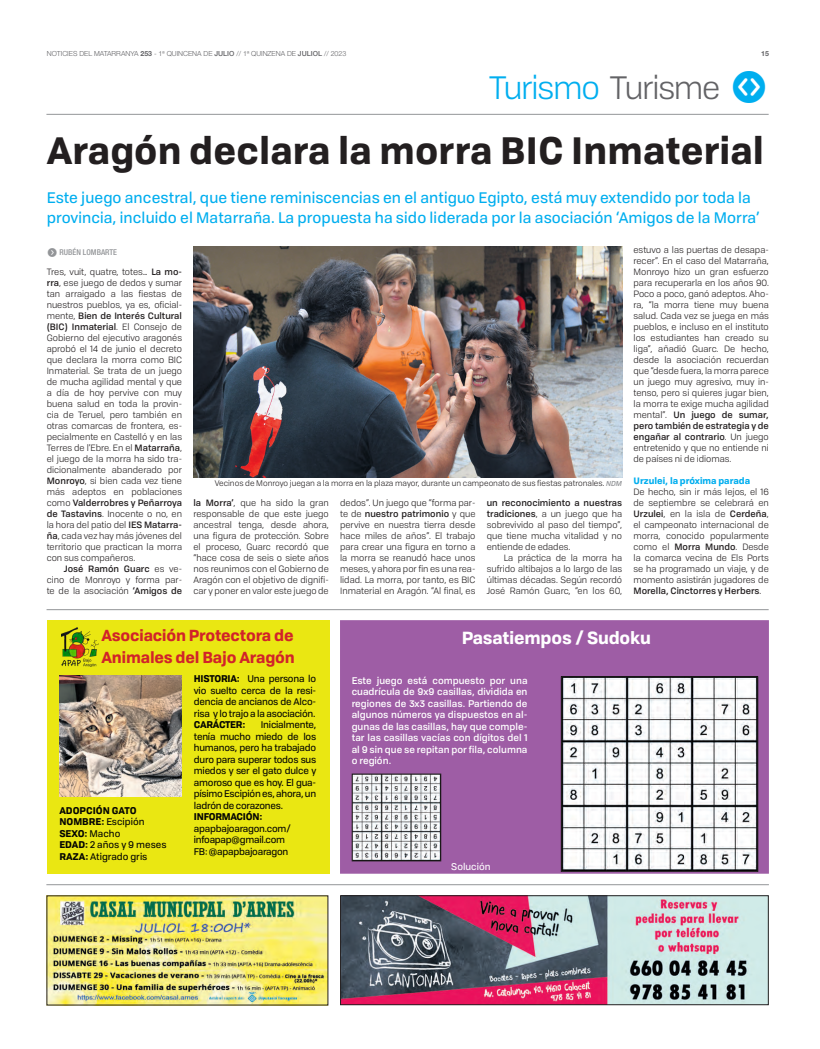
<style>
.page{position:relative;width:820px;height:1049px;background:#fff}
.page>*{position:absolute;margin:0;border:0;box-sizing:border-box;transform-origin:0 0}
.t1{font:700 37px "Tofino Personal";letter-spacing:.005em;color:#231f20}
.t2{font:32px "Tofino Personal";letter-spacing:-.04em;color:#00aeef}
.t3{font:700 17px "Tofino Personal";letter-spacing:-.01em;color:#fff}
.t4{font:700 15.5px "Tofino Personal";letter-spacing:-.01em;color:#d1232a}
.t5{font:15px/20px "Tofino Personal";letter-spacing:.005em;color:#00aeef}
.t6{font:11px "Butto Bon Cir Neg";color:#939598}
.t7{font:9.5px/11.5px "Tofino Personal";letter-spacing:-.025em;color:#040503;text-align:justify}
.t8{font:500 9.5px/11.5px "Tofino Personal";color:#fff;text-align:justify}
.t9{font:9.5px "Tofino Personal";color:#040503}
.t10{font:700 9.5px "Tofino Personal";letter-spacing:-.025em;color:#040503}
.t11{font:700 9.5px "Tofino Personal";color:#040503}
.t12{font:9.5px "Tofino Personal";color:#fff}
.t13{font:9px/11px "Tofino Personal";color:#231f20;text-align:justify}
.t14{font:700 9px "Tofino Personal";color:#00aeef}
.t15{font:8px "Tofino Personal";color:#231f20}
.t16{font:500 condensed 8px "Helvetica Neue LT Pro";color:#939598}
.t17{font:300 7px "Helvetica Neue LT Pro";color:#636366}
.t18{font:700 7px "Helvetica Neue LT Pro";color:#636366}
.s1{font-weight:700}
.s2{font-weight:500}
.s3{color:#636366}
.s4{font-weight:500;font-style:italic;font-size:7px;color:#939598}
.s5{font-weight:400}
</style>
<div class="page">
<hr style="left:46px;top:884px;width:722px;height:1px;background:#939598">
<img style="left:342px;top:897px;width:424px;height:106px">
<div style="left:340px;top:895px;width:428px;height:110px;border:1px solid #231f20"></div>
<hr style="left:47px;top:609px;width:721px;height:1px;background:#939598">
<div style="left:47px;top:620px;width:282px;height:253px;background:#eae712"></div>
<img style="left:62px;top:627px;width:37px;height:40px">
<div style="left:340px;top:620px;width:428px;height:254px;background:#9e5da5;border:2px solid #9e5da5"></div>
<img style="left:562px;top:678px;width:194px;height:192px">
<div style="left:560px;top:676px;width:198px;height:196px;border:1px solid #231f20"></div>
<img style="left:353px;top:775px;width:86px;height:84px">
<div style="left:351px;top:773px;width:90px;height:88px;border:1px solid #231f20"></div>
<img style="left:59px;top:675px;width:123px;height:121px">
<hr style="left:46px;top:114px;width:722px;height:1px;background:#939598">
<img style="left:48px;top:897px;width:278px;height:106px">
<img style="left:193px;top:246px;width:429px;height:231px">
<p class="t17" style="left:47px;top:49px;width:301px">NOTICIES DEL MATARRANYA <span class="s1">253</span> - 1ª QUINCENA DE <span class="s2">JULIO</span> // 1ª QUINZENA DE <span class="s2">JULIOL</span> // 2023</p>
<p class="t18" style="left:760px;top:49px;width:9px">15</p>
<p class="t2" style="left:489px;top:64px;width:233px">Turismo <span class="s3">Turisme</span></p>
<p class="t1" style="left:47px;top:120px;width:718px">Aragón declara la morra BIC Inmaterial</p>
<p class="t5" style="left:47px;top:186px;width:714px">Este juego ancestral, que tiene reminiscencias en el antiguo Egipto, está muy extendido por toda la provincia, incluido el Matarraña. La propuesta ha sido liderada por la asociación ‘Amigos de la Morra’</p>
<p class="t6" style="left:47px;top:247px;width:12px">f</p>
<p class="t16" style="left:60px;top:247px;width:59px">RUBÉN LOMBARTE</p>
<p class="t13" style="left:47px;top:265px;width:137px">Tres, vuit, quatre, totes… <span class="s2">La mo&shy;rra</span>, ese juego de dedos y sumar tan arraigado a las fiestas de nuestros pueblos, ya es, oficial&shy;mente, <span class="s2">Bien de Interés Cultural (BIC) Inmaterial</span>. El Consejo de Gobierno del ejecutivo aragonés aprobó el 14 de junio el decreto que declara la morra como BIC Inmaterial. Se trata de un juego de mucha agilidad mental y que a día de hoy pervive con muy buena salud en toda la provin&shy;cia de Teruel, pero también en otras comarcas de frontera, es&shy;pecialmente en Castelló y en las Terres de l’Ebre. En el <span class="s2">Matarraña</span>, el juego de la morra ha sido tra&shy;dicionalmente abanderado por <span class="s2">Monroyo</span>, si bien cada vez tiene más adeptos en poblaciones como <span class="s2">Valderrobres y Peñarroya de Tastavins</span>. Inocente o no, en la hora del patio del <span class="s2">IES Matarra&shy;ña</span>, cada vez hay más jóvenes del territorio que practican la morra con sus compañeros.</p>
<p class="t13" style="left:47px;top:562px;width:137px;text-indent:17px"><span class="s2">José Ramón Guarc</span> es ve&shy;cino de Monroyo y forma par&shy;te de la asociación <span class="s2">‘Amigos de</span></p>
<p class="t15" style="left:214px;top:477px;width:409px">Vecinos de Monroyo juegan a la morra en la plaza mayor, durante un campeonato de sus fiestas patronales. <span class="s4">NDM</span></p>
<p class="t13" style="left:193px;top:496px;width:137px"><span class="s2">la Morra’</span>, que ha sido la gran responsable de que este juego ancestral tenga, desde ahora, una figura de protección. Sobre el proceso, Guarc recordó que “hace cosa de seis o siete años nos reunimos con el Gobierno de Aragón con el objetivo de dignifi&shy;car y poner en valor este juego de</p>
<p class="t13" style="left:340px;top:496px;width:137px">dedos”. Un juego que “forma par&shy;te de <span class="s2">nuestro patrimonio</span> y que pervive en nuestra tierra desde hace miles de años”. El trabajo para crear una figura en torno a la morra se reanudó hace unos meses, y ahora por fin es una rea&shy;lidad. La morra, por tanto, es BIC Inmaterial en Aragón. “Al final, es</p>
<p class="t13" style="left:486px;top:496px;width:137px"><span class="s2">un reconocimiento a nuestras tradiciones</span>, a un juego que ha sobrevivido al paso del tiempo”, que tiene mucha vitalidad y no entiende de edades.</p>
<p class="t13" style="left:486px;top:551px;width:137px;text-indent:17px">La práctica de la morra ha sufrido altibajos a lo largo de las últimas décadas. Según recordó José Ramón Guarc, “en los 60,</p>
<p class="t13" style="left:633px;top:243px;width:137px">estuvo a las puertas de desapa&shy;recer”. En el caso del Matarraña, Monroyo hizo un gran esfuerzo para recuperarla en los años 90.<br>Poco a poco, ganó adeptos. Aho&shy;ra, “la morra tiene muy buena salud. Cada vez se juega en más pueblos, e incluso en el instituto los estudiantes han creado su liga”, añadió Guarc. De hecho, desde la asociación recuerdan que “desde fuera, la morra parece un juego muy agresivo, muy in&shy;tenso, pero si quieres jugar bien, la morra te exige mucha agilidad mental”. <span class="s2">Un juego de sumar, pero también de estrategia y de engañar al contrario</span>. Un juego entretenido y que no entiende ni de países ni de idiomas.</p>
<p class="t14" style="left:633px;top:473px;width:118px">Urzulei, la próxima parada</p>
<p class="t13" style="left:633px;top:485px;width:137px">De hecho, sin ir más lejos, el 16 de septiembre se celebrará en <span class="s2">Urzulei</span>, en la isla de <span class="s2">Cerdeña</span>, el campeonato internacional de morra, conocido popularmente como el <span class="s2">Morra Mundo</span>. Desde la comarca vecina de Els Ports se ha programado un viaje, y de momento asistirán jugadores de <span class="s2">Morella, Cinctorres y Herbers</span>.</p>
<p class="t4" style="left:101px;top:623px;width:194px">Asociación Protectora de</p>
<p class="t4" style="left:101px;top:645px;width:195px">Animales del Bajo Aragón</p>
<p class="t11" style="left:59px;top:802px;width:79px">ADOPCIÓN GATO</p>
<p class="t9" style="left:59px;top:815px;width:87px"><span class="s1">NOMBRE:</span> Escipión</p>
<p class="t10" style="left:59px;top:825px;width:63px">SEXO: <span class="s5">Macho</span></p>
<p class="t9" style="left:59px;top:838px;width:109px"><span class="s1">EDAD:</span> 2 años y 9 meses</p>
<p class="t9" style="left:59px;top:849px;width:90px"><span class="s1">RAZA:</span> Atigrado gris</p>
<p class="t7" style="left:194px;top:672px;width:124px"><span class="s1">HISTORIA:</span> Una persona lo vio suelto cerca de la resi&shy;dencia de ancianos de Alco&shy;risa y lo trajo a la asociación.</p>
<p class="t10" style="left:194px;top:717px;width:53px">CARÁCTER:</p>
<p class="t7" style="left:194px;top:718px;width:124px;text-indent:67px">Inicialmente, tenía mucho miedo de los humanos, pero ha trabajado duro para superar todos sus miedos y ser el gato dulce y amoroso que es hoy. El gua&shy;písimo Escipión es, ahora, un ladrón de corazones.</p>
<p class="t10" style="left:194px;top:809px;width:70px">INFORMACIÓN:</p>
<p class="t7" style="left:194px;top:822px;width:98px">apapbajoaragon.com/</p>
<p class="t7" style="left:194px;top:833px;width:93px">infoapap@gmail.com</p>
<p class="t7" style="left:194px;top:845px;width:96px">FB: @apapbajoaragon</p>
<p class="t3" style="left:461px;top:624px;width:190px">Pasatiempos / Sudoku</p>
<p class="t8" style="left:351px;top:674px;width:177px">Este juego está compuesto por una cuadrícula de 9x9 casillas, dividida en regiones de 3x3 casillas. Partiendo de algunos números ya dispuestos en al&shy;gunas de las casillas, hay que comple&shy;tar las casillas vacías con dígitos del 1 al 9 sin que se repitan por fila, columna o región.</p>
<p class="t12" style="left:451px;top:859px;width:41px">Solución</p>
</div>
